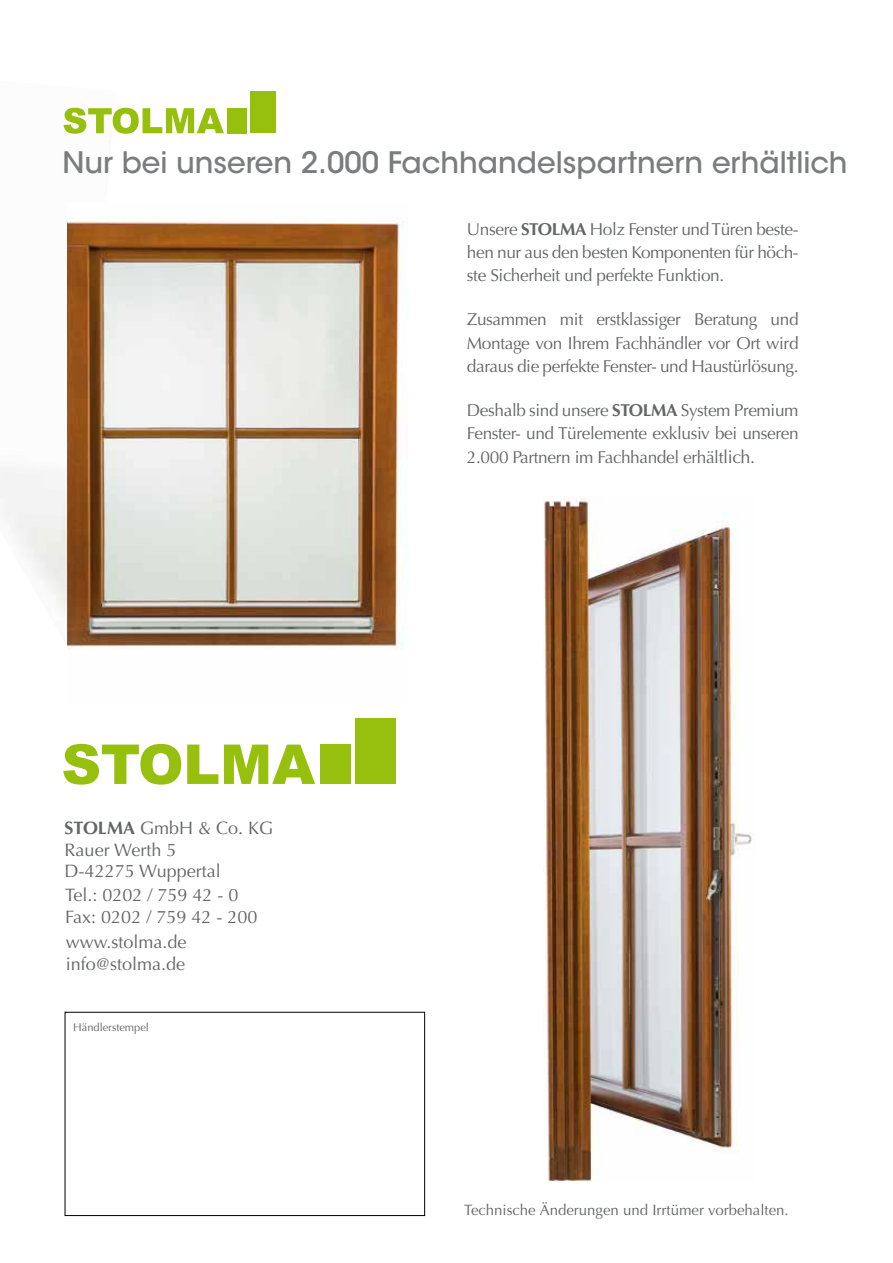
<style>
.page{position:relative;width:893px;height:1263px;background:#fff}
.page>*{position:absolute;margin:0;border:0;box-sizing:border-box;transform-origin:0 0}
.t1{font:500 29.4px "ITC Avant Garde Std";color:#7b7c7e}
.t2{font:18px/21.6px "Optima";color:#646567}
.t3{font:17.25px/23.2px "Optima";letter-spacing:-.02em;color:#646567;text-align:justify}
.t4{font:15px "Optima";color:#646567}
.t5{font:11.1px "Optima";color:#646567}
.s1{font-weight:700}
.s2{font-size:18px}
</style>
<div class="page">
<div style="left:65px;top:1012px;width:360px;height:204px;border:1px solid #000"></div>
<img style="left:543px;top:498px;width:209px;height:684px">
<svg style="left:63px;top:744px;width:252px;height:41px"></svg>
<div style="left:356px;top:718px;width:40px;height:66px;background:#97bf0d"></div>
<div style="left:320px;top:744px;width:31px;height:40px;background:#97bf0d"></div>
<img style="left:67px;top:217px;width:337px;height:433px">
<svg style="left:64px;top:108px;width:160px;height:26px"></svg>
<div style="left:250px;top:91px;width:26px;height:42px;background:#97bf0d"></div>
<div style="left:227px;top:108px;width:20px;height:25px;background:#97bf0d"></div>
<h1 class="t1" style="left:62px;top:144px;width:787px">Nur bei unseren 2.000 Fachhandelspartnern erhältlich</h1>
<p class="t2" style="left:65px;top:817px;width:210px"><span class="s1">STOLMA</span> GmbH &amp; Co. KG<br>Rauer Werth 5<br>D-42275 Wuppertal</p>
<p class="t2" style="left:65px;top:884px;width:194px">Tel.: 0202 / 759 42 - 0<br>Fax: 0202 / 759 42 - 200</p>
<p class="t2" style="left:66px;top:931px;width:122px">www.stolma.de info@stolma.de</p>
<p class="t5" style="left:73px;top:1020px;width:77px">Händlerstempel</p>
<p class="t3" style="left:467px;top:217px;width:333px">Unsere <span class="s1">STOLMA</span> Holz Fenster und Türen beste&shy;hen nur aus den besten Komponenten für höch&shy;ste Sicherheit und perfekte Funktion.</p>
<p class="t3" style="left:467px;top:308px;width:333px">Zusammen mit erstklassiger Beratung und Montage von Ihrem Fachhändler vor Ort wird daraus die perfekte Fenster- und Haustürlösung.</p>
<p class="t3" style="left:467px;top:399px;width:333px">Deshalb sind unsere <span class="s1">STOLMA</span> System Premium Fenster- und Türelemente exklusiv bei unseren 2.000 Partnern im Fachhandel erhält<span class="s2">lich.</span></p>
<p class="t4" style="left:464px;top:1201px;width:326px">Technische Änderungen und Irrtümer vorbehalten.</p>
</div>
